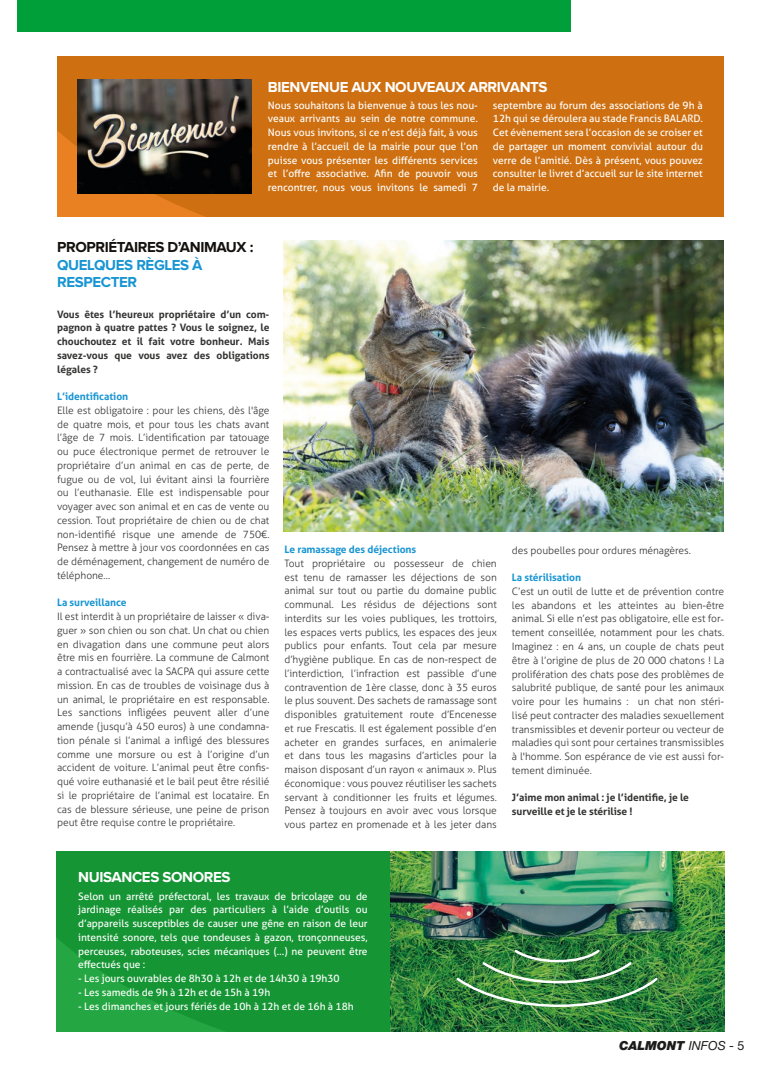
<style>
.page{position:relative;width:780px;height:1088px;background:#fff}
.page>*{position:absolute;margin:0;border:0;box-sizing:border-box;transform-origin:0 0}
.t1{font:700 15px "Proxima Nova";letter-spacing:-.025em;color:#fff}
.t2{font:700 15px/17.5px "Proxima Nova";letter-spacing:-.025em;color:#1895d3}
.t3{font:700 15px "Proxima Nova";letter-spacing:-.025em;color:#14110e}
.t4{font:italic 900 12.5px "Helvetica Neue LT Std";color:#1d1d1b}
.t5{font:300 10.25px/13.8px "Aller";letter-spacing:-.005em;color:#343433;text-align:justify}
.t6{font:10.25px/13.8px "Aller";letter-spacing:-.005em;color:#fff;text-align:justify}
.t7{font:700 10.25px/13.8px "Aller";letter-spacing:-.005em;color:#343433;text-align:justify}
.t8{font:700 10.25px "Aller";letter-spacing:-.005em;color:#1895d3}
.s1{font-weight:400}
.s2{font-weight:400;font-style:normal}
</style>
<div class="page">
<div style="left:57px;top:56px;width:666px;height:160px;background:#ce7011"></div>
<div style="left:18px;top:0;width:552px;height:32px;background:#009f3a"></div>
<svg style="left:56px;top:851px;width:334px;height:180px;fill:#169534"></svg>
<img style="left:78px;top:80px;width:174px;height:114px">
<img style="left:284px;top:240px;width:439px;height:291px">
<img style="left:390px;top:851px;width:334px;height:180px">
<img style="left:454px;top:947px;width:206px;height:69px">
<h1 class="t1" style="left:268px;top:80px;width:281px">BIENVENUE AUX NOUVEAUX ARRIVANTS</h1>
<p class="t6" style="left:268px;top:98px;width:211px">Nous souhaitons la bienvenue à tous les nou&shy;veaux arrivants au sein de notre commune.<br>Nous vous invitons, si ce n’est déjà fait, à vous rendre à l’accueil de la mairie pour que l’on puisse vous présenter les différents services et l’offre associative. Afin de pouvoir vous rencontrer, nous vous invitons le samedi 7</p>
<p class="t6" style="left:493px;top:98px;width:211px">septembre au forum des associations de 9h à 12h qui se déroulera au stade Francis BALARD.<br>Cet évènement sera l’occasion de se croiser et de partager un moment convivial autour du verre de l’amitié. Dès à présent, vous pouvez consulter le livret d’accueil sur le site internet de la mairie.</p>
<h1 class="t3" style="left:57px;top:240px;width:198px">PROPRIÉTAIRES D’ANIMAUX :</h1>
<h1 class="t2" style="left:57px;top:256px;width:147px">QUELQUES RÈGLES À<br>RESPECTER</h1>
<p class="t7" style="left:57px;top:307px;width:214px">Vous êtes l’heureux propriétaire d’un com&shy;pagnon à quatre pattes ? Vous le soignez, le chouchoutez et il fait votre bonheur. Mais savez-vous que vous avez des obligations légales ?</p>
<p class="t8" style="left:57px;top:390px;width:73px">L’identification</p>
<p class="t5" style="left:57px;top:403px;width:214px">Elle est obligatoire : pour les chiens, dès l'âge de quatre mois, et pour tous les chats avant l’âge de 7 mois. L’identification par tatouage ou puce électronique permet de retrouver le propriétaire d’un animal en cas de perte, de fugue ou de vol, lui évitant ainsi la fourrière ou l’euthanasie. Elle est indispensable pour voyager avec son animal et en cas de vente ou cession. Tout propriétaire de chien ou de chat non-identifié risque une amende de 750€.<br>Pensez à mettre à jour vos coordonnées en cas de déménagement, changement de numéro de téléphone…</p>
<p class="t8" style="left:57px;top:596px;width:71px">La surveillance</p>
<p class="t5" style="left:57px;top:609px;width:214px">Il est interdit à un propriétaire de laisser « diva&shy;guer » son chien ou son chat. Un chat ou chien en divagation dans une commune peut alors être mis en fourrière. La commune de Calmont a contractualisé avec la SACPA qui assure cette mission. En cas de troubles de voisinage dus à un animal, le propriétaire en est responsable.<br>Les sanctions infligées peuvent aller d’une amende (jusqu’à 450 euros) à une condamna&shy;tion pénale si l’animal a infligé des blessures comme une morsure ou est à l’origine d’un accident de voiture. L’animal peut être confis&shy;qué voire euthanasié et le bail peut être résilié si le propriétaire de l’animal est locataire. En cas de blessure sérieuse, une peine de prison peut être requise contre le propriétaire.</p>
<p class="t8" style="left:284px;top:543px;width:133px">Le ramassage des déjections</p>
<p class="t5" style="left:284px;top:556px;width:214px">Tout propriétaire ou possesseur de chien est tenu de ramasser les déjections de son animal sur tout ou partie du domaine public communal. Les résidus de déjections sont interdits sur les voies publiques, les trottoirs, les espaces verts publics, les espaces des jeux publics pour enfants. Tout cela par mesure d’hygiène publique. En cas de non-respect de l’interdiction, l’infraction est passible d’une contravention de 1ère classe, donc à 35 euros le plus souvent. Des sachets de ramassage sont disponibles gratuitement route d’Encenesse et rue Frescatis. Il est également possible d’en acheter en grandes surfaces, en animalerie et dans tous les magasins d’articles pour la maison disposant d’un rayon « animaux ». Plus économique : vous pouvez réutiliser les sachets servant à conditionner les fruits et légumes.<br>Pensez à toujours en avoir avec vous lorsque vous partez en promenade et à les jeter dans</p>
<p class="t5" style="left:512px;top:543px;width:180px">des poubelles pour ordures ménagères.</p>
<p class="t8" style="left:512px;top:571px;width:71px">La stérilisation</p>
<p class="t5" style="left:512px;top:584px;width:214px">C’est un outil de lutte et de prévention contre les abandons et les atteintes au bien-être animal. Si elle n’est pas obligatoire, elle est for&shy;tement conseillée, notamment pour les chats.<br>Imaginez : en 4 ans, un couple de chats peut être à l’origine de plus de 20 000 chatons ! La prolifération des chats pose des problèmes de salubrité publique, de santé pour les animaux voire pour les humains : un chat non stéri&shy;lisé peut contracter des maladies sexuellement transmissibles et devenir porteur ou vecteur de maladies qui sont pour certaines transmissibles à l'homme. Son espérance de vie est aussi for&shy;tement diminuée.</p>
<p class="t7" style="left:512px;top:791px;width:179px">J’aime mon animal : je l’identifie, je le surveille et je le stérilise !</p>
<h1 class="t1" style="left:78px;top:870px;width:154px">NUISANCES SONORES</h1>
<p class="t6" style="left:78px;top:889px;width:291px">Selon un arrêté préfectoral, les travaux de bricolage ou de jardinage réalisés par des particuliers à l’aide d’outils ou d’appareils susceptibles de causer une gêne en raison de leur intensité sonore, tels que tondeuses à gazon, tronçonneuses, perceuses, raboteuses, scies mécaniques (…) ne peuvent être effectués que :</p>
<p class="t6" style="left:78px;top:972px;width:263px">- Les jours ouvrables de 8h30 à 12h et de 14h30 à 19h30</p>
<p class="t6" style="left:78px;top:985px;width:193px">- Les samedis de 9h à 12h et de 15h à 19h</p>
<p class="t6" style="left:78px;top:999px;width:277px">- Les dimanches et jours fériés de 10h à 12h et de 16h à 18h</p>
<p class="t4" style="left:619px;top:1038px;width:127px">CALMONT <span class="s1">INFOS</span> <span class="s2">- 5</span></p>
</div>
